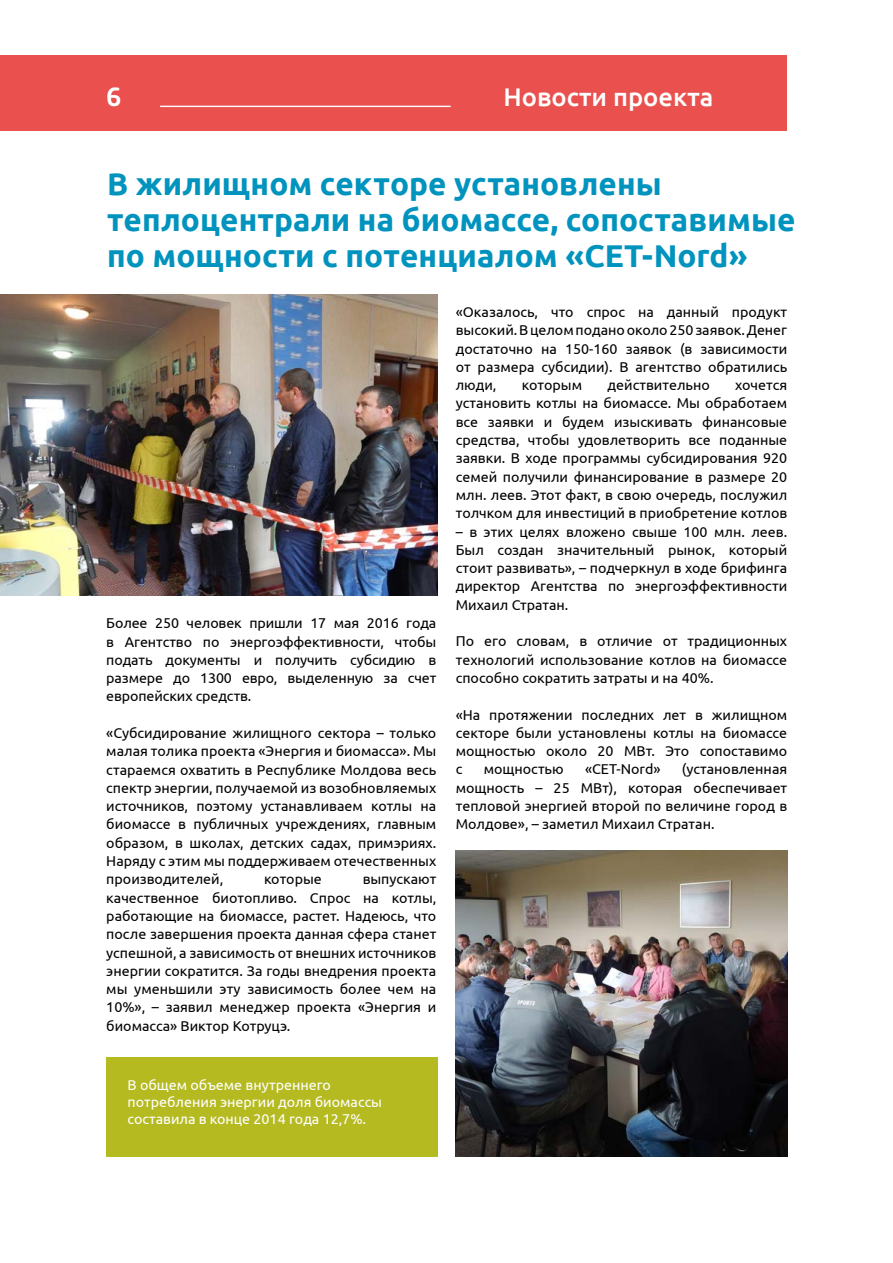
<style>
.page{position:relative;width:893px;height:1263px;background:#fff}
.page>*{position:absolute;margin:0;border:0;box-sizing:border-box;transform-origin:0 0}
.t1{font:700 31.5px/36px "Ubuntu";letter-spacing:.005em;color:#0093be}
.t2{font:500 27px "Dobra";color:#fff}
.t3{font:500 25.5px "Ubuntu";color:#fff}
.t4{font:14.25px/18.3px "Ubuntu";color:#000;text-align:justify}
.t5{font:14.25px/17.1px "Ubuntu";color:#fff}
</style>
<div class="page">
<div style="left:0;top:55px;width:786px;height:75px;background:#e9504e"></div>
<hr style="left:160px;top:106px;width:291px;height:1px;background:#fff">
<img style="left:0;top:295px;width:438px;height:300px">
<img style="left:456px;top:850px;width:331px;height:307px">
<div style="left:106px;top:1057px;width:332px;height:100px;background:#b5ba21"></div>
<h2 class="t2" style="left:106px;top:81px;width:17px">6</h2>
<h3 class="t3" style="left:503px;top:81px;width:211px">Новости проекта</h3>
<h1 class="t1" style="left:107px;top:165px;width:690px">В жилищном секторе установлены теплоцентрали на биомассе, сопоставимые по мощности с потенциалом «CET-Nord»</h1>
<p class="t4" style="left:106px;top:613px;width:332px">Более 250 человек пришли 17 мая 2016 года в Агентство по энергоэффективности, чтобы подать документы и получить субсидию в размере до 1300 евро, выделенную за счет европейских средств.</p>
<p class="t4" style="left:106px;top:723px;width:332px">«Субсидирование жилищного сектора – только малая толика проекта «Энергия и биомасса». Мы стараемся охватить в Республике Молдова весь спектр энергии, получаемой из возобновляемых источников, поэтому устанавливаем котлы на биомассе в публичных учреждениях, главным образом, в школах, детских садах, примэриях.<br>Наряду с этим мы поддерживаем отечественных производителей,</p>
<p class="t4" style="left:106px;top:870px;width:332px;text-indent:256px">выпускают качественное биотопливо. Спрос на котлы, работающие на биомассе, растет. Надеюсь, что после завершения проекта данная сфера станет успешной, а зависимость от внешних источников энергии сократится. За годы внедрения проекта мы уменьшили эту зависимость более чем на 10%», – заявил менеджер проекта «Энергия и биомасса» Виктор Котруцэ.</p>
<p class="t4" style="left:264px;top:870px;width:59px">которые</p>
<p class="t5" style="left:128px;top:1076px;width:256px">В общем объеме внутреннего потребления энергии доля биомассы составила в конце 2014 года 12,7%.</p>
<p class="t4" style="left:456px;top:302px;width:333px">«Оказалось, что спрос на данный продукт высокий. В целом подано около 250 заявок. Денег достаточно на 150-160 заявок (в зависимости от размера субсидии). В агентство обратились люди,</p>
<p class="t4" style="left:522px;top:375px;width:62px">которым</p>
<p class="t4" style="left:608px;top:375px;width:104px">действительно</p>
<p class="t4" style="left:456px;top:375px;width:333px;text-indent:279px">хочется установить котлы на биомассе. Мы обработаем все заявки и будем изыскивать финансовые средства, чтобы удовлетворить все поданные заявки. В ходе программы субсидирования 920 семей получили финансирование в размере 20 млн. леев. Этот факт, в свою очередь, послужил толчком для инвестиций в приобретение котлов</p>
<p class="t4" style="left:456px;top:522px;width:333px">– в этих целях вложено свыше 100 млн. леев.<br>Был создан значительный рынок, который стоит развивать», – подчеркнул в ходе брифинга директор Агентства по энергоэффективности Михаил Стратан.</p>
<p class="t4" style="left:456px;top:632px;width:333px">По его словам, в отличие от традиционных технологий использование котлов на биомассе способно сократить затраты и на 40%.</p>
<p class="t4" style="left:456px;top:705px;width:333px">«На протяжении последних лет в жилищном секторе были установлены котлы на биомассе мощностью около 20 МВт. Это сопоставимо с</p>
<p class="t4" style="left:456px;top:760px;width:333px;text-indent:226px">(установленная мощность – 25 МВт), которая обеспечивает тепловой энергией второй по величине город в Молдове», – заметил Михаил Стратан.</p>
<p class="t4" style="left:484px;top:760px;width:81px">мощностью</p>
<p class="t4" style="left:585px;top:760px;width:77px">«CET-Nord»</p>
</div>
